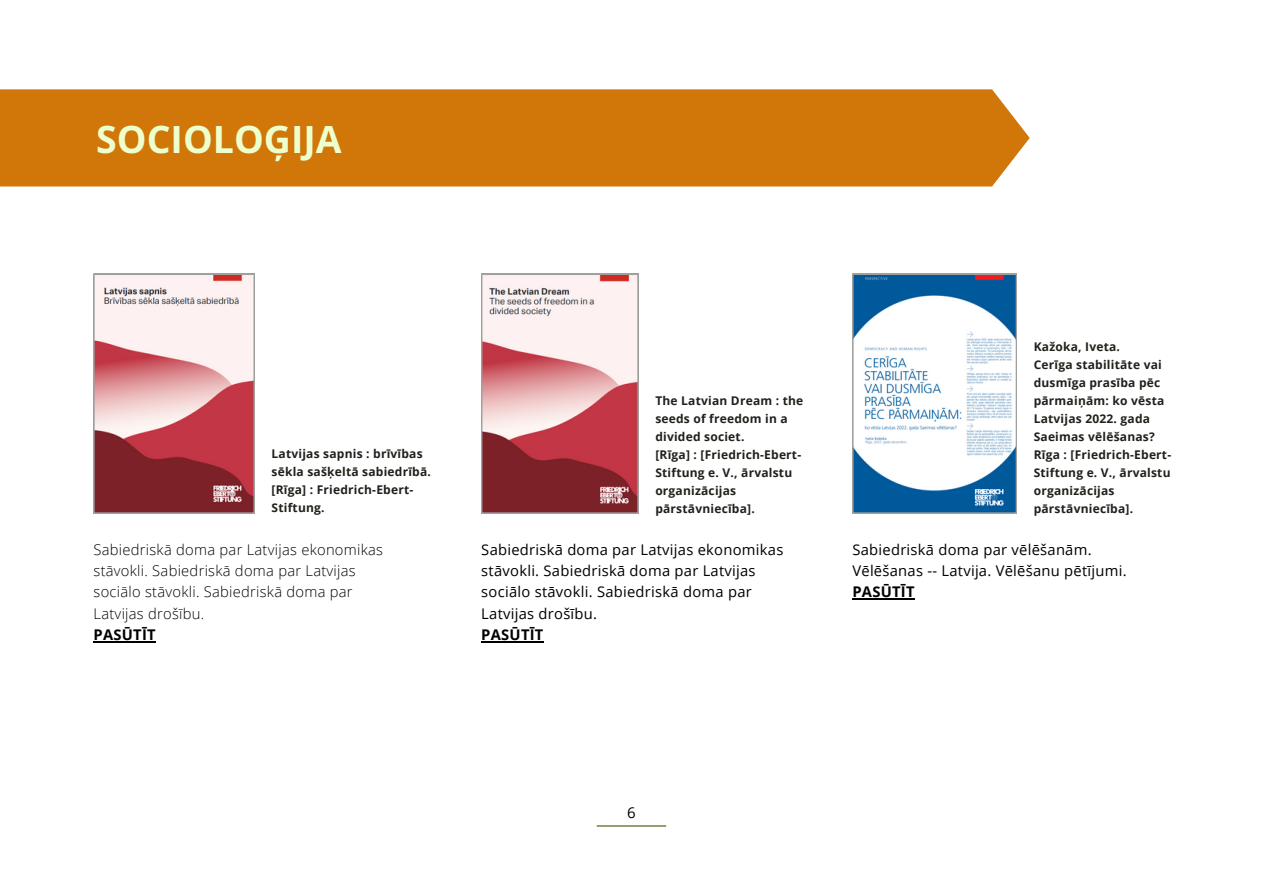
<style>
.page{position:relative;width:1263px;height:894px;background:#fff}
.page>*{position:absolute;margin:0;border:0;box-sizing:border-box;transform-origin:0 0}
.t1{font:700 37.5px "Open Sans";color:#edffcc}
.t2{font:15px "Open Sans";color:#000}
.t3{font:14.7px/21.3px "Open Sans";letter-spacing:.02em;color:#000}
.t4{font:300 14.7px/21.3px "Open Sans";letter-spacing:.02em;color:#000}
.t5{font:700 12px/18px "Open Sans";letter-spacing:.02em;color:#22201b}
.s1{font-weight:700}
</style>
<div class="page">
<hr style="left:597px;top:825px;width:69px;height:1px;background:#3b5704">
<div style="left:0;top:89px;width:1029px;height:97px;background:#d17609"></div>
<svg style="left:94px;top:274px;width:160px;height:239px"></svg>
<hr style="left:94px;top:641px;width:62px;height:1px;background:#000">
<svg style="left:481px;top:274px;width:157px;height:239px"></svg>
<hr style="left:481px;top:641px;width:63px;height:1px;background:#000">
<svg style="left:852px;top:274px;width:165px;height:239px"></svg>
<hr style="left:852px;top:598px;width:63px;height:1px;background:#000">
<p class="t1" style="left:96px;top:112px;width:247px">SOCIOLOĢIJA</p>
<h2 class="t5" style="left:272px;top:444px;width:161px">Latvijas sapnis : brīvības sēkla sašķeltā sabiedrībā.</h2>
<p class="t5" style="left:272px;top:480px;width:143px">[Rīga] : Friedrich-Ebert-<br>Stiftung.</p>
<p class="t4" style="left:94px;top:538px;width:291px">Sabiedriskā doma par Latvijas ekonomikas stāvokli. Sabiedriskā doma par Latvijas sociālo stāvokli. Sabiedriskā doma par<br>Latvijas drošību.<br><span class="s1">PASŪTĪT</span></p>
<h2 class="t5" style="left:655px;top:391px;width:150px">The Latvian Dream : the seeds of freedom in a divided societ.</h2>
<p class="t5" style="left:655px;top:445px;width:147px">[Rīga] : [Friedrich-Ebert-<br>Stiftung e. V., ārvalstu organizācijas pārstāvniecība].</p>
<p class="t3" style="left:481px;top:538px;width:304px">Sabiedriskā doma par Latvijas ekonomikas stāvokli. Sabiedriskā doma par Latvijas sociālo stāvokli. Sabiedriskā doma par<br>Latvijas drošību.<br><span class="s1">PASŪTĪT</span></p>
<p class="t5" style="left:1034px;top:337px;width:88px">Kažoka, Iveta.</p>
<h2 class="t5" style="left:1034px;top:355px;width:132px">Cerīga stabilitāte vai dusmīga prasība pēc pārmaiņām: ko vēsta<br>Latvijas 2022. gada<br>Saeimas vēlēšanas?</h2>
<p class="t5" style="left:1034px;top:445px;width:139px">Rīga : [Friedrich-Ebert-<br>Stiftung e. V., ārvalstu organizācijas pārstāvniecība].</p>
<p class="t3" style="left:852px;top:538px;width:276px">Sabiedriskā doma par vēlēšanām.<br>Vēlēšanas -- Latvija. Vēlēšanu pētījumi.<br><span class="s1">PASŪTĪT</span></p>
<h1 class="t2" style="left:627px;top:801px;width:10px">6</h1>
</div>
